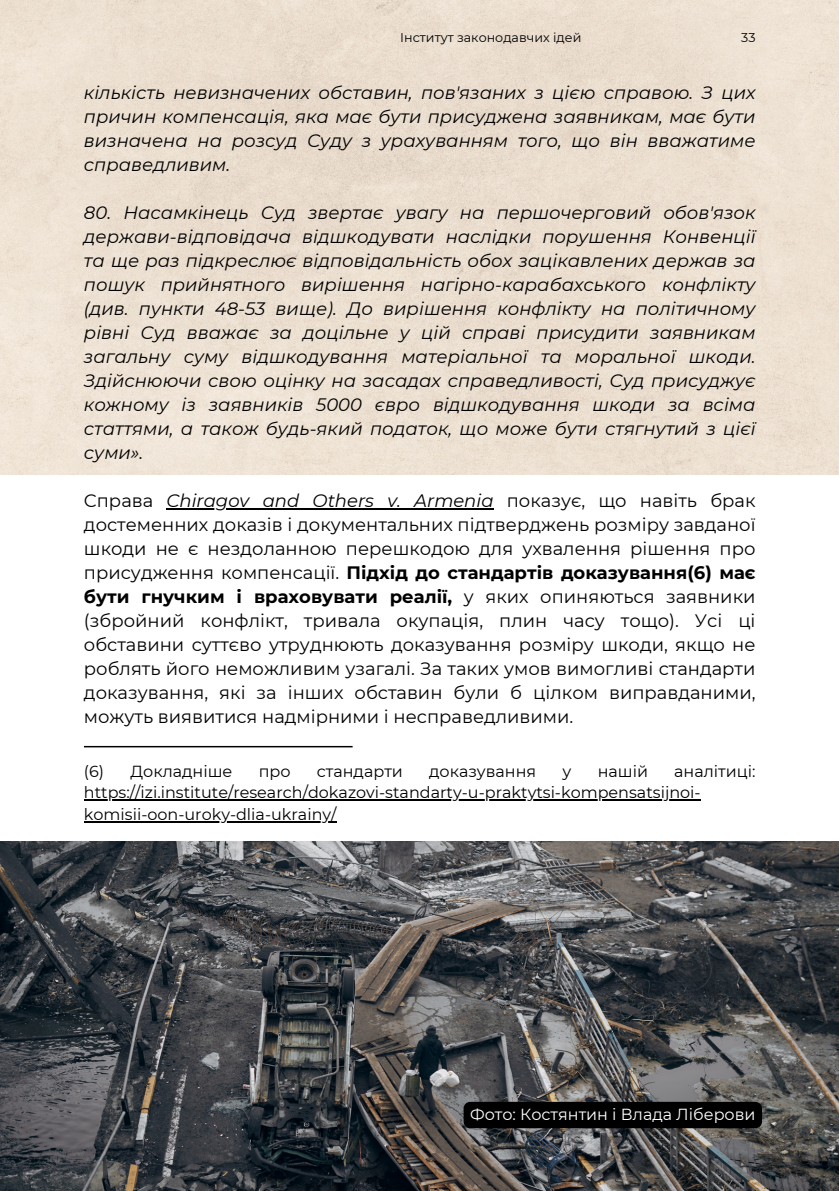
<style>
.page{position:relative;width:839px;height:1191px;background:#fff}
.page>*{position:absolute;margin:0;border:0;box-sizing:border-box;transform-origin:0 0}
.t1{font:italic 18px/24px "Montserrat";color:#000;text-align:justify}
.t2{font:18px/24px "Montserrat";color:#000;text-align:justify}
.t3{font:16px/21.4px "Montserrat";color:#000}
.t4{font:16px "Montserrat";color:#fff}
.t5{font:12.6px "Montserrat";color:#000}
.s1{font-style:italic}
.s2{font-weight:700}
</style>
<div class="page">
<img style="left:0;top:0;width:838px;height:475px">
<hr style="left:166px;top:508px;width:327px;height:2px;background:#000">
<hr style="left:84px;top:746px;width:268px;height:1px;background:#000">
<img style="left:0;top:841px;width:838px;height:350px">
<hr style="left:84px;top:800px;width:616px;height:1px;background:#000">
<hr style="left:84px;top:821px;width:252px;height:1px;background:#000">
<div style="left:463px;top:1102px;width:299px;height:26px;background:#000;border-radius:7px"></div>
<p class="t5" style="left:400px;top:30px;width:182px">Інститут законодавчих ідей</p>
<p class="t5" style="left:741px;top:30px;width:16px">33</p>
<p class="t1" style="left:84px;top:80px;width:673px">кількість невизначених обставин, пов'язаних з цією справою. З цих причин компенсація, яка має бути присуджена заявникам, має бути визначена на розсуд Суду з урахуванням того, що він вважатиме справедливим.</p>
<p class="t1" style="left:84px;top:200px;width:673px">80. Насамкінець Суд звертає увагу на першочерговий обов'язок держави-відповідача відшкодувати наслідки порушення Конвенції та ще раз підкреслює відповідальність обох зацікавлених держав за пошук прийнятного вирішення нагірно-карабахського конфлікту (див. пункти 48-53 вище). До вирішення конфлікту на політичному рівні Суд вважає за доцільне у цій справі присудити заявникам загальну суму відшкодування матеріальної та моральної шкоди.<br>Здійснюючи свою оцінку на засадах справедливості, Суд присуджує кожному із заявників 5000 євро відшкодування шкоди за всіма статтями, а також будь-який податок, що може бути стягнутий з цієї суми».</p>
<p class="t2" style="left:84px;top:488px;width:673px">Справа <span class="s1">Chiragov and Others v. Armenia</span> показує, що навіть брак достеменних доказів і документальних підтверджень розміру завданої шкоди не є нездоланною перешкодою для ухвалення рішення про присудження компенсації. <span class="s2">Підхід до стандартів доказування(6) має бути гнучким і враховувати реалії,</span> у яких опиняються заявники (збройний конфлікт, тривала окупація, плин часу тощо). Усі ці обставини суттєво утруднюють доказування розміру шкоди, якщо не роблять його неможливим узагалі. За таких умов вимогливі стандарти доказування, які за інших обставин були б цілком виправданими, можуть виявитися надмірними і несправедливими.</p>
<p class="t3" style="left:84px;top:761px;width:150px">(6) Докладніше</p>
<p class="t3" style="left:259px;top:761px;width:33px">про</p>
<p class="t3" style="left:317px;top:761px;width:88px">стандарти</p>
<p class="t3" style="left:429px;top:761px;width:109px">доказування</p>
<p class="t3" style="left:562px;top:761px;width:10px">у</p>
<p class="t3" style="left:597px;top:761px;width:52px">нашій</p>
<p class="t3" style="left:84px;top:761px;width:673px;text-indent:590px">аналітиці: https://izi.institute/research/dokazovi-standarty-u-praktytsi-kompensatsijnoi&shy;komisii-oon-uroky-dlia-ukrainy/</p>
<p class="t4" style="left:470px;top:1104px;width:287px">Фото: Костянтин і Влада Ліберови</p>
</div>
